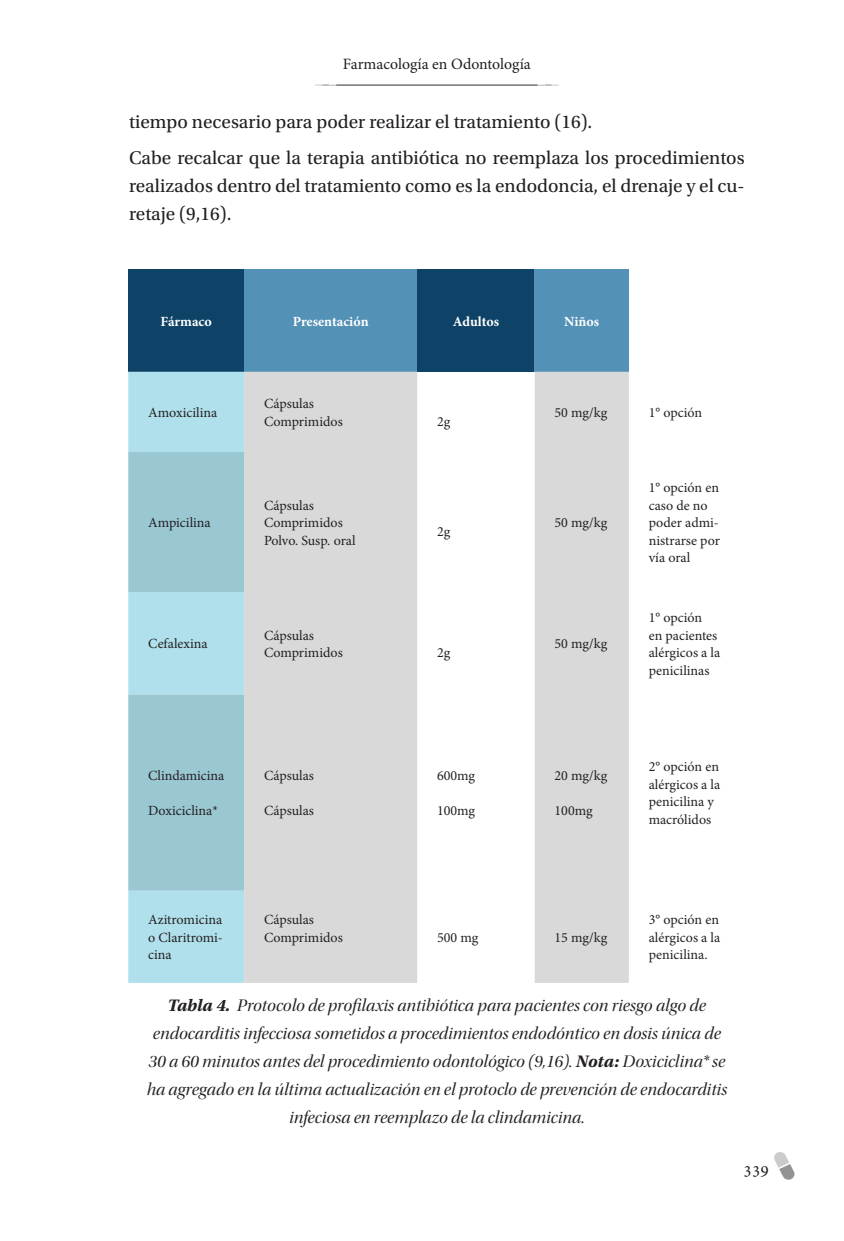
<style>
.page{position:relative;width:844px;height:1241px;background:#fff}
.page>*{position:absolute;margin:0;border:0;box-sizing:border-box;transform-origin:0 0}
.PARRAFO_NORMAL{font:19.25px/28px "Utopia Std";color:#231f20;text-align:justify}
.CITAS_IMAGENES{font:17.5px/28px "Utopia Std Disp It";color:#231f20;text-align:center}
.t1{font:17.5px "Minion Pro";color:#231f20}
.t2{font:15.75px "Minion Pro";color:#231f20}
.t3{font:14px/17.5px "Minion Pro";color:#231f20}
.t4{font:700 14px "Minion Pro";color:#fff}
.s1{font-family:"Utopia Std";font-weight:700;font-style:italic}
</style>
<div class="page">
<svg style="left:774px;top:1152px;width:20px;height:27px"></svg>
<svg style="left:315px;top:85px;width:243px;height:1px"></svg>
<div style="left:128px;top:269px;width:116px;height:102px;background:#0e4266"></div>
<div style="left:244px;top:269px;width:173px;height:102px;background:#5391b6"></div>
<div style="left:417px;top:269px;width:117px;height:102px;background:#0e4266"></div>
<div style="left:534px;top:269px;width:94px;height:102px;background:#5391b6"></div>
<div style="left:128px;top:371px;width:116px;height:611px;background:#b0e0eb"></div>
<svg style="left:244px;top:371px;width:384px;height:611px;fill:#d8d9d8"></svg>
<svg style="left:128px;top:452px;width:116px;height:438px;background:#9fcdd8"></svg>
<p class="t2" style="left:343px;top:53px;width:189px">Farmacología en Odontología</p>
<p class="PARRAFO_NORMAL" style="left:129px;top:108px;width:464px">tiempo necesario para poder realizar el tratamiento (16).</p>
<p class="PARRAFO_NORMAL" style="left:129px;top:144px;width:617px">Cabe recalcar que la terapia antibiótica no reemplaza los procedimientos realizados dentro del tratamiento como es la endodoncia, el drenaje y el cu&shy;retaje (9,16).</p>
<p class="t4" style="left:160px;top:311px;width:53px">Fármaco</p>
<p class="t4" style="left:293px;top:311px;width:77px">Presentación</p>
<p class="t4" style="left:453px;top:311px;width:48px">Adultos</p>
<p class="t4" style="left:564px;top:311px;width:36px">Niños</p>
<p class="t3" style="left:148px;top:404px;width:71px">Amoxicilina</p>
<p class="t3" style="left:264px;top:395px;width:52px">Cápsulas</p>
<p class="t3" style="left:264px;top:412px;width:80px">Comprimidos</p>
<p class="t3" style="left:437px;top:412px;width:15px">2g</p>
<p class="t3" style="left:554px;top:404px;width:54px">50 mg/kg</p>
<p class="t3" style="left:648px;top:404px;width:55px">1° opción</p>
<p class="t3" style="left:148px;top:514px;width:64px">Ampicilina</p>
<p class="t3" style="left:264px;top:496px;width:52px">Cápsulas</p>
<p class="t3" style="left:264px;top:514px;width:80px">Comprimidos</p>
<p class="t3" style="left:264px;top:531px;width:93px">Polvo. Susp. oral</p>
<p class="t3" style="left:437px;top:522px;width:15px">2g</p>
<p class="t3" style="left:554px;top:514px;width:54px">50 mg/kg</p>
<p class="t3" style="left:648px;top:479px;width:73px">1° opción en caso de no poder admi&shy;nistrarse por vía oral</p>
<p class="t3" style="left:148px;top:635px;width:61px">Cefalexina</p>
<p class="t3" style="left:264px;top:626px;width:52px">Cápsulas</p>
<p class="t3" style="left:264px;top:644px;width:80px">Comprimidos</p>
<p class="t3" style="left:437px;top:644px;width:15px">2g</p>
<p class="t3" style="left:554px;top:635px;width:54px">50 mg/kg</p>
<p class="t3" style="left:648px;top:609px;width:73px">1° opción<br>en pacientes alérgicos a la penicilinas</p>
<p class="t3" style="left:148px;top:766px;width:78px">Clindamicina</p>
<p class="t3" style="left:148px;top:801px;width:71px">Doxiciclina*</p>
<p class="t3" style="left:264px;top:766px;width:52px">Cápsulas</p>
<p class="t3" style="left:264px;top:801px;width:52px">Cápsulas</p>
<p class="t3" style="left:437px;top:766px;width:40px">600mg</p>
<p class="t3" style="left:437px;top:801px;width:40px">100mg</p>
<p class="t3" style="left:554px;top:766px;width:54px">20 mg/kg</p>
<p class="t3" style="left:554px;top:801px;width:40px">100mg</p>
<p class="t3" style="left:648px;top:758px;width:73px">2° opción en alérgicos a la penicilina y macrólidos</p>
<p class="t3" style="left:148px;top:911px;width:76px;text-align:justify">Azitromicina o Claritromi&shy;cina</p>
<p class="t3" style="left:264px;top:911px;width:52px">Cápsulas</p>
<p class="t3" style="left:648px;top:911px;width:73px;text-align:justify">3° opción en alérgicos a la penicilina.</p>
<p class="CITAS_IMAGENES" style="left:147px;top:991px;width:581px"><span class="s1">Tabla 4.</span> Protocolo de profilaxis antibiótica para pacientes con riesgo algo de endocarditis infecciosa sometidos a procedimientos endodóntico en dosis única de 30 a 60 minutos antes del procedimiento odontológico (9,16). <span class="s1">Nota:</span> Doxiciclina* se ha agregado en la última actualización en el protoclo de prevención de endocarditis infeciosa en reemplazo de la clindamicina.</p>
<p class="t3" style="left:264px;top:928px;width:80px">Comprimidos</p>
<p class="t3" style="left:437px;top:928px;width:43px">500 mg</p>
<p class="t3" style="left:554px;top:928px;width:54px">15 mg/kg</p>
<p class="t1" style="left:743px;top:1156px;width:27px">339</p>
</div>
